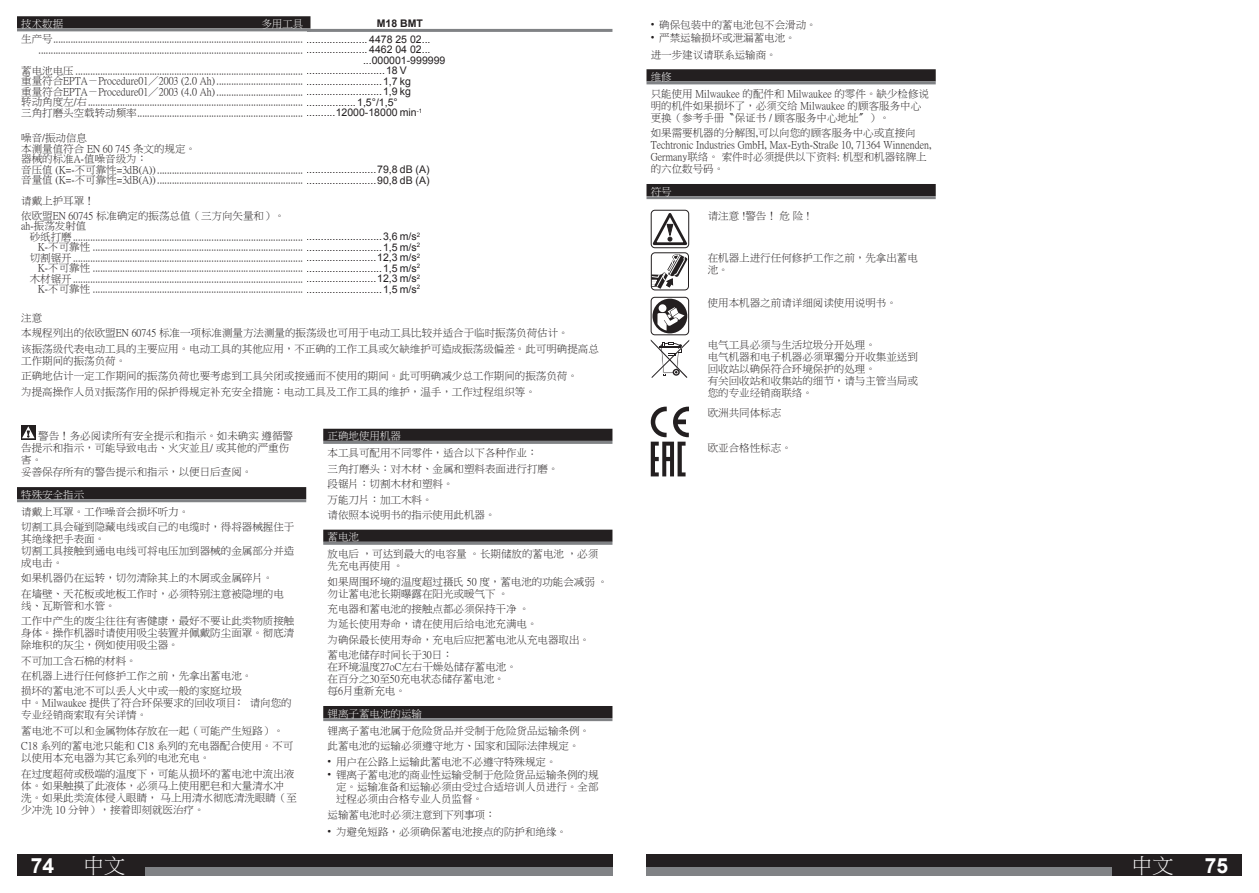
<style>
.page{position:relative;width:1259px;height:893px;background:#fff}
.page>*{position:absolute;margin:0;border:0;box-sizing:border-box;transform-origin:0 0}
.t1{font:700 21px "Arial";color:#fff}
.t2{font:21px "P Ming Li U";color:#fff}
.t3{font:10.5px/12px "P Ming Li U";color:#231f20}
.t4{font:10.5px "P Ming Li U";color:#fff}
.t5{font:10.5px "Arial";color:#231f20}
.t6{font:700 10.5px "Arial";color:#231f20}
.s1{font-family:"Arial"}
</style>
<div class="page">
<div style="left:17px;top:855px;width:595px;height:21px;background:#231f20"></div>
<div style="left:68px;top:867px;width:544px;height:9px;background:#808285"></div>
<div style="left:646px;top:855px;width:596px;height:21px;background:#231f20"></div>
<div style="left:646px;top:867px;width:545px;height:9px;background:#808285"></div>
<hr style="left:302px;top:29px;width:310px;height:3px;background:#808285">
<div style="left:646px;top:69px;width:289px;height:12px;background:#231f20"></div>
<hr style="left:646px;top:81px;width:289px;height:3px;background:#808285">
<div style="left:646px;top:184px;width:289px;height:12px;background:#231f20"></div>
<hr style="left:646px;top:196px;width:289px;height:3px;background:#808285">
<div style="left:651px;top:210px;width:38px;height:38px;border:1px solid #231f20;border-radius:4px"></div>
<svg style="left:650px;top:209px;width:39px;height:38px"></svg>
<svg style="left:651px;top:253px;width:36px;height:36px"></svg>
<div style="left:651px;top:252px;width:38px;height:38px;border:1px solid #231f20;border-radius:4px"></div>
<svg style="left:651px;top:297px;width:37px;height:38px"></svg>
<div style="left:651px;top:297px;width:38px;height:38px;border:1px solid #231f20;border-radius:4px"></div>
<div style="left:652px;top:299px;width:35px;height:34px;background:#231f20;border-radius:50%"></div>
<svg style="left:658px;top:304px;width:8px;height:8px"></svg>
<svg style="left:657px;top:307px;width:27px;height:24px"></svg>
<svg style="left:651px;top:339px;width:38px;height:39px"></svg>
<svg style="left:651px;top:407px;width:38px;height:69px"></svg>
<div style="left:1112px;top:855px;width:81px;height:21px;background:#231f20"></div>
<div style="left:64px;top:855px;width:81px;height:21px;background:#231f20"></div>
<div style="left:17px;top:16px;width:293px;height:12px;background:#231f20"></div>
<hr style="left:17px;top:28px;width:293px;height:3px;background:#808285">
<div style="left:17px;top:487px;width:289px;height:12px;background:#231f20"></div>
<hr style="left:17px;top:499px;width:289px;height:3px;background:#808285">
<svg style="left:21px;top:425px;width:14px;height:14px"></svg>
<svg style="left:22px;top:426px;width:13px;height:12px"></svg>
<div style="left:323px;top:429px;width:289px;height:12px;background:#231f20"></div>
<hr style="left:323px;top:441px;width:289px;height:3px;background:#808285">
<div style="left:323px;top:530px;width:289px;height:12px;background:#231f20"></div>
<hr style="left:323px;top:542px;width:289px;height:3px;background:#808285">
<div style="left:323px;top:706px;width:289px;height:12px;background:#231f20"></div>
<hr style="left:323px;top:718px;width:289px;height:3px;background:#808285">
<p class="t4" style="left:21px;top:19px;width:44px">技术数据</p>
<p class="t4" style="left:261px;top:19px;width:43px">多用工具</p>
<p class="t6" style="left:377px;top:18px;width:48px">M18 BMT</p>
<p class="t3" style="left:21px;top:34px;width:411px;line-height:10.5px;text-align:right">生产号 ..................................................................................................... <span class="s1">..................... 4478 25 02... </span>........................................................................................................... <span class="s1">..................... 4462 04 02...</span></p>
<p class="t5" style="left:363px;top:54px;width:84px">...000001-999999</p>
<p class="t3" style="left:21px;top:65px;width:402px;line-height:10.5px">蓄电池电压 ............................................................................................ <span class="s1">...........................18 V<br></span>重量符合EPTA－Procedure01／2003 (2.0 Ah) ................................... <span class="s1">..........................1,7 kg</span>重量符合EPTA－Procedure01／2003 (4.0 Ah) ................................... <span class="s1">..........................1,9 kg</span>转动角度左/右 ....................................................................................... <span class="s1">.................1,5°/1,5°<br></span>三角打磨头空载转动频率 ................................................................... <span class="s1">..........12000-18000 min</span><sup>-1</sup></p>
<p class="t3" style="left:21px;top:133px;width:176px;line-height:10.5px">噪音/振动信息<br>本测量值符合 EN 60 745 条文的规定。器械的标准A-值噪音级为：</p>
<p class="t3" style="left:21px;top:194px;width:265px;line-height:14.7px">请戴上护耳罩！<br>依欧盟EN 60745 标准确定的振荡总值（三方向矢量和）。</p>
<p class="t3" style="left:21px;top:220px;width:67px">ah-振荡发射值</p>
<p class="t3" style="left:21px;top:164px;width:410px;line-height:10.5px">音压值 (K=-不可靠性=3dB(A)) ........................................................... <span class="s1">........................79,8 dB (A)</span>音量值 (K=-不可靠性=3dB(A)) ........................................................... <span class="s1">........................90,8 dB (A)</span></p>
<p class="t3" style="left:30px;top:231px;width:392px;line-height:10.5px;text-align:right">砂纸打磨 ............................................................................................. <span class="s1">..........................3,6 m/s</span><sup>2<br></sup>K-不可靠性 ..................................................................................... <span class="s1">..........................1,5 m/s</span><sup>2</sup>切割锯开 ............................................................................................. <span class="s1">........................12,3 m/s</span><sup>2<br></sup>K-不可靠性 ..................................................................................... <span class="s1">..........................1,5 m/s</span><sup>2</sup>木材锯开 ............................................................................................. <span class="s1">........................12,3 m/s</span><sup>2<br></sup>K-不可靠性 ..................................................................................... <span class="s1">..........................1,5 m/s</span><sup>2</sup></p>
<p class="t3" style="left:21px;top:310px;width:579px;line-height:15.5px">注意<br>本规程列出的依欧盟EN 60745 标准一项标准测量方法测量的振荡级也可用于电动工具比较并适合于临时振荡负荷估计。<br>该振荡级代表电动工具的主要应用。电动工具的其他应用，不正确的工作工具或欠缺维护可造成振荡级偏差。此可明确提高总</p>
<p class="t3" style="left:21px;top:353px;width:558px;line-height:15.5px">工作期间的振荡负荷。<br>正确地估计一定工作期间的振荡负荷也要考虑到工具关闭或接通而不使用的期间。此可明确减少总工作期间的振荡负荷。为提高操作人员对振荡作用的保护得规定补充安全措施：电动工具及工作工具的维护，温手，工作过程组织等。</p>
<p class="t3" style="left:21px;top:430px;width:273px;text-indent:17px">警告！务必阅读所有安全提示和指示。如未确实 遵循警告提示和指示，可能导致电击、火灾並且/ 或其他的严重伤害。<br>妥善保存所有的警告提示和指示，以便日后查阅。</p>
<p class="t4" style="left:21px;top:489px;width:64px">特殊安全指示</p>
<p class="t3" style="left:21px;top:504px;width:275px;line-height:15.5px">请戴上耳罩。工作噪音会损坏听力。<br>切割工具会碰到隐藏电线或自己的电缆时，得将器械握住于</p>
<p class="t3" style="left:21px;top:533px;width:275px">其绝缘把手表面。<br>切割工具接触到通电电线可将电压加到器械的金属部分并造成电击。</p>
<p class="t3" style="left:21px;top:571px;width:264px;line-height:15.5px">如果机器仍在运转，切勿清除其上的木屑或金属碎片。在墙壁、天花板或地板工作时，必须特别注意被隐埋的电</p>
<p class="t3" style="left:21px;top:598px;width:275px;line-height:15.5px">线、瓦斯管和水管。<br>工作中产生的废尘往往有害健康，最好不要让此类物质接触</p>
<p class="t3" style="left:21px;top:627px;width:275px">身体。操作机器时请使用吸尘装置并佩戴防尘面罩。彻底清除堆积的灰尘，例如使用吸尘器。</p>
<p class="t3" style="left:21px;top:653px;width:233px;line-height:15.5px">不可加工含石棉的材料。<br>在机器上进行任何修护工作之前，先拿出蓄电池。损坏的蓄电池不可以丢人火中或一般的家庭垃圾</p>
<p class="t3" style="left:21px;top:697px;width:272px">中。Milwaukee 提供了符合环保要求的回收项目﹕ 请向您的专业经销商索取有关详情。</p>
<p class="t3" style="left:21px;top:723px;width:274px;line-height:15.5px">蓄电池不可以和金属物体存放在一起（可能产生短路）。<br>C18 系列的蓄电池只能和 C18 系列的充电器配合使用。不可</p>
<p class="t3" style="left:21px;top:750px;width:275px;line-height:15.5px">以使用本充电器为其它系列的电池充电。<br>在过度超荷或极端的温度下，可能从损坏的蓄电池中流出液</p>
<p class="t3" style="left:21px;top:779px;width:277px">体。如果触摸了此液体，必须马上使用肥皂和大量清水冲<br>洗。如果此类流体侵入眼睛， 马上用清水彻底清洗眼睛（至少冲洗 10 分钟），接着即刻就医治疗。</p>
<p class="t4" style="left:327px;top:431px;width:75px">正确地使用机器</p>
<p class="t3" style="left:327px;top:445px;width:233px;line-height:15.5px">本工具可配用不同零件，适合以下各种作业：<br>三角打磨头：对木材、金属和塑料表面进行打磨。段锯片：切割木材和塑料。<br>万能刀片：加工木料。<br>请依照本说明书的指示使用此机器。</p>
<p class="t4" style="left:327px;top:532px;width:33px">蓄电池</p>
<p class="t3" style="left:327px;top:548px;width:272px">放电后 ，可达到最大的电容量 。长期储放的蓄电池 ，必须先充电再使用 。</p>
<p class="t3" style="left:327px;top:575px;width:282px">如果周围环境的温度超过摄氏 50 度，蓄电池的功能会减弱 。勿让蓄电池长期曝露在阳光或暖气下 。</p>
<p class="t3" style="left:327px;top:601px;width:264px;line-height:15.5px">充电器和蓄电池的接触点都必须保持干净 。<br>为延长使用寿命，请在使用后给电池充满电。<br>为确保最长使用寿命，充电后应把蓄电池从充电器取出。蓄电池储存时间长于30日：</p>
<p class="t3" style="left:327px;top:661px;width:191px">在环境温度27oC左右干燥处储存蓄电池。在百分之30至50充电状态储存蓄电池。每6月重新充电。</p>
<p class="t4" style="left:327px;top:708px;width:96px">锂离子蓄电池的运输</p>
<p class="t3" style="left:327px;top:723px;width:264px;line-height:15.5px">锂离子蓄电池属于危险货品并受制于危险货品运输条例。此蓄电池的运输必须遵守地方、国家和国际法律规定。</p>
<p class="t3" style="left:327px;top:756px;width:231px"><span class="s1">•</span> 用户在公路上运输此蓄电池不必遵守特殊规定。</p>
<p class="t3" style="left:336px;top:769px;width:264px;text-align:justify;text-indent:-9px"><span class="s1">•</span> 锂离子蓄电池的商业性运输受制于危险货品运输条例的规定。运输准备和运输必须由受过合适培训人员进行。全部过程必须由合格专业人员监督。</p>
<p class="t3" style="left:327px;top:809px;width:170px">运输蓄电池时必须注意到下列事项：</p>
<p class="t3" style="left:327px;top:825px;width:241px"><span class="s1">•</span> 为避免短路，必须确保蓄电池接点的防护和绝缘。</p>
<p class="t3" style="left:651px;top:19px;width:168px"><span class="s1">•</span> 确保包装中的蓄电池包不会滑动。</p>
<p class="t3" style="left:651px;top:30px;width:147px;line-height:16.2px"><span class="s1">•</span> 严禁运输损坏或泄漏蓄电池。进一步建议请联系运输商。</p>
<p class="t4" style="left:651px;top:72px;width:22px">维修</p>
<p class="t3" style="left:651px;top:88px;width:280px">只能使用 Milwaukee 的配件和 Milwaukee 的零件。缺少检修说明的机件如果损坏了，必须交给 Milwaukee 的顾客服务中心更换（参考手册〝保证书 / 顾客服务中心地址〞）。</p>
<p class="t3" style="left:651px;top:127px;width:282px">如果需要机器的分解图,可以向您的顾客服务中心或直接向Techtronic Industries GmbH, Max-Eyth-Straße 10, 71364 Winnenden, Germany联络。 索件时必须提供以下资料: 机型和机器铭牌上的六位数号码。</p>
<p class="t4" style="left:651px;top:186px;width:22px">符号</p>
<p class="t3" style="left:708px;top:210px;width:103px">请注意 !警告！ 危 险 !</p>
<p class="t3" style="left:708px;top:252px;width:211px">在机器上进行任何修护工作之前，先拿出蓄电池。</p>
<p class="t3" style="left:708px;top:297px;width:190px">使用本机器之前请详细阅读使用说明书。</p>
<p class="t3" style="left:708px;top:339px;width:211px">电气工具必须与生活垃圾分开处理。<br>电气机器和电子机器必须單獨分开收集並送到回收站以确保符合环境保护的处理。<br>有关回收站和收集站的细节，请与主管当局或您的专业经销商联络。</p>
<p class="t3" style="left:708px;top:406px;width:75px">欧洲共同体标志</p>
<p class="t3" style="left:708px;top:441px;width:85px">欧亚合格性标志。</p>
<h1 class="t2" style="left:83px;top:855px;width:43px">中文</h1>
<h1 class="t2" style="left:1131px;top:855px;width:43px">中文</h1>
<h1 class="t1" style="left:31px;top:854px;width:25px">74</h1>
<h1 class="t1" style="left:1204px;top:854px;width:25px">75</h1>
</div>
